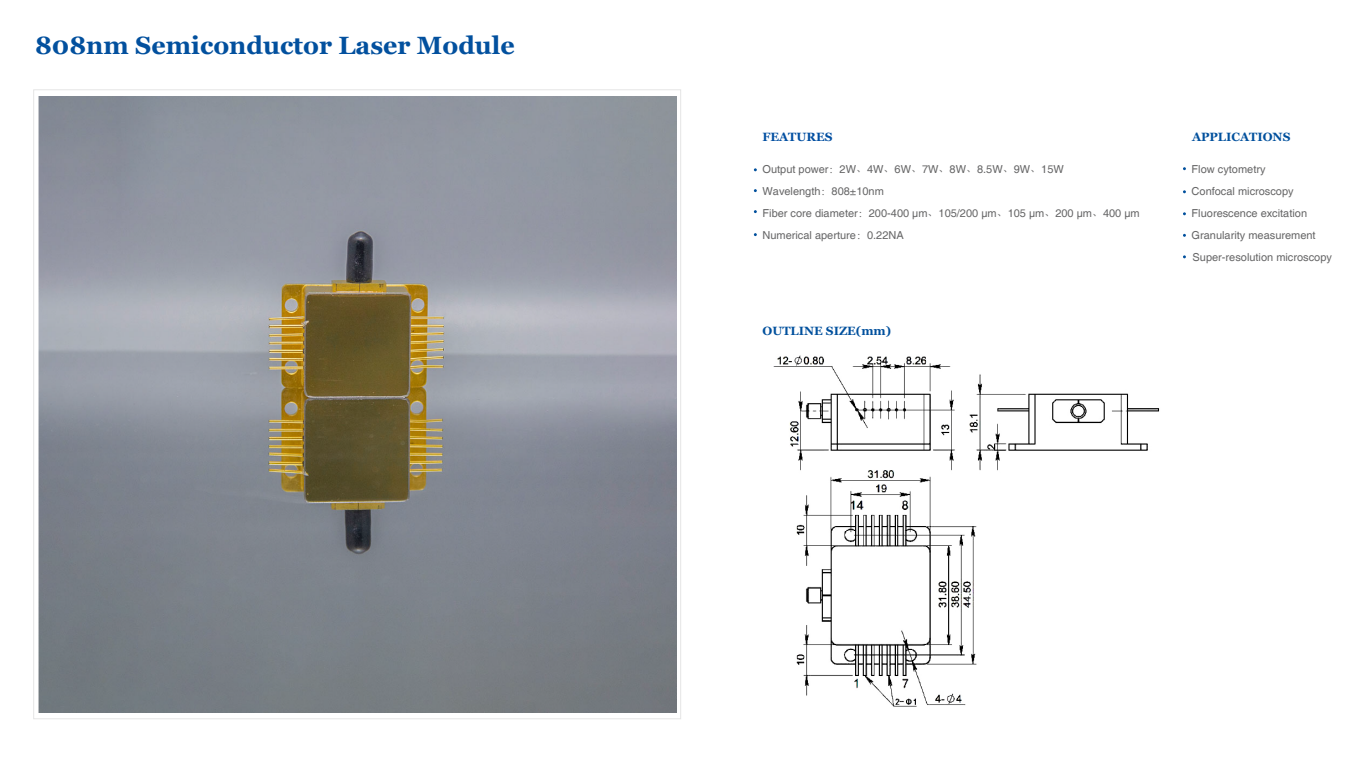
<style>
.page{position:relative;width:1366px;height:768px;background:#fff}
.page>*{position:absolute;margin:0;border:0;box-sizing:border-box;transform-origin:0 0}
.t1{font:700 25px "Georgia";color:#02509e}
.t2{font:700 12px "Georgia";color:#00509d}
.t3{font:700 12px "Georgia";color:#004ea1}
.t4{font:11px/22px "Helvetica";color:#666667}
.s1{font-family:"Adobe Song Std";font-weight:300}
</style>
<div class="page">
<div style="left:34px;top:90px;width:647px;height:629px;background:#fff;border:1px solid #e5e5e5"></div>
<img style="left:38px;top:96px;width:638px;height:616px">
<img style="left:773px;top:355px;width:387px;height:352px">
<h1 class="t1" style="left:35px;top:30px;width:481px">808nm Semiconductor Laser Module</h1>
<p class="t3" style="left:763px;top:129px;width:72px">FEATURES</p>
<p class="t4" style="left:763px;top:158px;width:379px">Output power<span class="s1">：</span>2W<span class="s1">、</span>4W<span class="s1">、</span>6W<span class="s1">、</span>7W<span class="s1">、</span>8W<span class="s1">、</span>8.5W<span class="s1">、</span>9W<span class="s1">、</span>15W<br>Wavelength<span class="s1">：</span>808±10nm<br>Fiber core diameter<span class="s1">：</span>200-400 µm<span class="s1">、</span>105/200 µm<span class="s1">、</span>105 µm<span class="s1">、</span>200 µm<span class="s1">、</span>400 µm Numerical aperture<span class="s1">：</span>0.22NA</p>
<p class="t2" style="left:763px;top:323px;width:130px">OUTLINE SIZE(mm)</p>
<p class="t2" style="left:1192px;top:129px;width:100px">APPLICATIONS</p>
<p class="t4" style="left:1192px;top:158px;width:142px">Flow cytometry<br>Confocal microscopy<br>Fluorescence excitation<br>Granularity measurement<br>Super-resolution microscopy</p>
</div>
